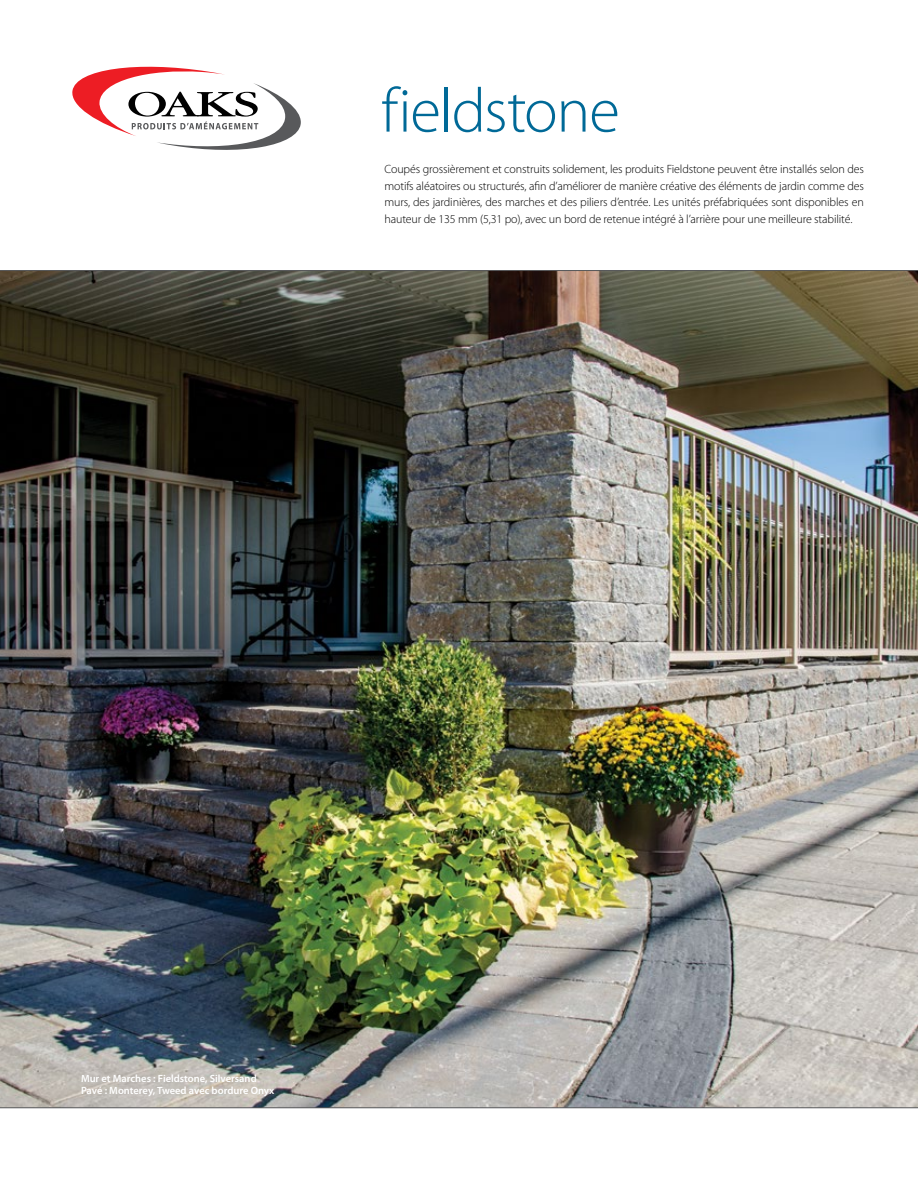
<style>
.page{position:relative;width:918px;height:1188px;background:#fff}
.page>*{position:absolute;margin:0;border:0;box-sizing:border-box;transform-origin:0 0}
.t1{font:300 63px "Myriad Pro";letter-spacing:-.02em;color:#006997}
.t2{font:300 12px/16.5px "Myriad Pro";letter-spacing:-.01em;color:#000;text-align:justify}
.t3{font:600 10.5px/12px "Myriad Pro";color:#fff}
</style>
<div class="page">
<img style="left:0;top:270px;width:918px;height:838px">
<svg style="left:72px;top:66px;width:229px;height:84px"></svg>
<h1 class="t1" style="left:381px;top:76px;width:240px">fieldstone</h1>
<p class="t2" style="left:384px;top:161px;width:481px">Coupés grossièrement et construits solidement, les produits Fieldstone peuvent être installés selon des motifs aléatoires ou structurés, afin d’améliorer de manière créative des éléments de jardin comme des murs, des jardinières, des marches et des piliers d’entrée. Les unités préfabriquées sont disponibles en hauteur de 135 mm (5,31 po), avec un bord de retenue intégré à l’arrière pour une meilleure stabilité.</p>
<p class="t3" style="left:81px;top:1073px;width:195px">Mur et Marches : Fieldstone, Silversand<br>Pavé : Monterey, Tweed avec bordure Onyx</p>
</div>
